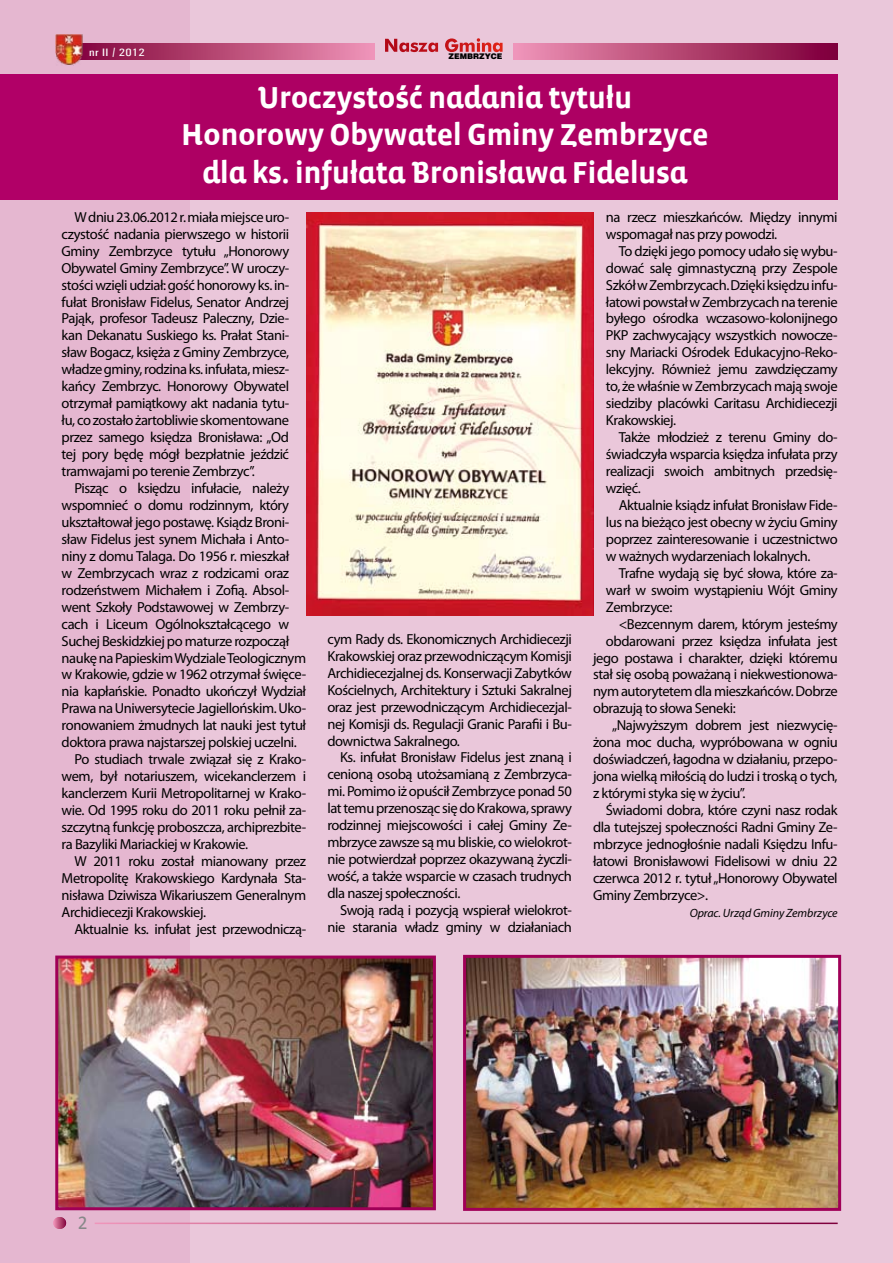
<style>
.page{position:relative;width:893px;height:1263px;background:#eac7da}
.page>*{position:absolute;margin:0;border:0;box-sizing:border-box;transform-origin:0 0}
.t1{font:700 31.05px/37.2px "Vista Sans Alt";letter-spacing:-.02em;color:#fff;text-align:center}
.t2{font:14.55px/17px "Myriad Pro";letter-spacing:-.03em;color:#000;text-align:justify}
.t3{font:italic 12px "Myriad Pro";letter-spacing:-.01em;color:#000}
.t4{font:500 condensed 10.8px "Univers";letter-spacing:.02em;color:#fff;scale:1.25 1}
.t5{font:900 7.8px "Switzerland";color:#000}
.s1{font-size:12px}
</style>
<div class="page">
<div style="left:0;top:0;width:190px;height:1263px;background:#e5b7d0"></div>
<div style="left:0;top:74px;width:838px;height:126px;background:#ad0063"></div>
<img style="left:306px;top:213px;width:287px;height:403px">
<img style="left:59px;top:959px;width:373px;height:247px">
<div style="left:55px;top:955px;width:381px;height:255px;border:3px solid #a00057"></div>
<img style="left:467px;top:959px;width:370px;height:248px">
<div style="left:463px;top:955px;width:378px;height:256px;border:3px solid #a00057"></div>
<hr style="left:95px;top:1222px;width:743px;height:2px;background:#fff">
<svg style="left:53px;top:1217px;width:13px;height:12px"></svg>
<div style="left:60px;top:43px;width:314px;height:17px;background:linear-gradient(to right,#7d0035,#ee92b5)"></div>
<div style="left:514px;top:43px;width:324px;height:17px;background:linear-gradient(to right,#ef94b5,#7e0036)"></div>
<img style="left:55px;top:35px;width:27px;height:30px">
<svg style="left:385px;top:38px;width:118px;height:14px"></svg>
<p class="t4" style="left:89px;top:46px;width:46px">nr II <span class="s1">/</span> 2012</p>
<p class="t5" style="left:448px;top:51px;width:56px">ZEMBRZYCE</p>
<h1 class="t1" style="left:181px;top:79px;width:529px">Uroczystość nadania tytułu<br>Honorowy Obywatel Gminy Zembrzyce dla ks. infułata Bronisława Fidelusa</h1>
<p class="t2" style="left:62px;top:208px;width:229px;text-indent:13px">W dniu 23.06.2012 r. miała miejsce uro&shy;czystość nadania pierwszego w historii Gminy Zembrzyce tytułu „Honorowy Obywatel Gminy Zembrzyce”. W uroczy&shy;stości wzięli udział: gość honorowy ks. in&shy;fułat Bronisław Fidelus, Senator Andrzej Pająk, profesor Tadeusz Paleczny, Dzie&shy;kan Dekanatu Suskiego ks. Prałat Stani&shy;sław Bogacz, księża z Gminy Zembrzyce, władze gminy, rodzina ks. infułata, miesz&shy;kańcy Zembrzyc. Honorowy Obywatel otrzymał pamiątkowy akt nadania tytu&shy;łu, co zostało żartobliwie skomentowane przez samego księdza Bronisława: „Od tej pory będę mógł bezpłatnie jeździć tramwajami po terenie Zembrzyc”.</p>
<p class="t2" style="left:74px;top:479px;width:216px">Pisząc o księdzu infułacie, należy</p>
<p class="t2" style="left:62px;top:496px;width:229px">wspomnieć o domu rodzinnym, który</p>
<p class="t2" style="left:62px;top:513px;width:229px">ukształtował jego postawę. Ksiądz Broni-</p>
<p class="t2" style="left:62px;top:530px;width:229px">sław Fidelus jest synem Michała i Anto-</p>
<p class="t2" style="left:62px;top:547px;width:229px">niny z domu Talaga. Do 1956 r. mieszkał</p>
<p class="t2" style="left:62px;top:564px;width:229px">w Zembrzycach wraz z rodzicami oraz</p>
<p class="t2" style="left:62px;top:581px;width:229px">rodzeństwem Michałem i Zofią. Absol-</p>
<p class="t2" style="left:62px;top:598px;width:229px">went Szkoły Podstawowej w Zembrzy-</p>
<p class="t2" style="left:62px;top:615px;width:229px">cach i Liceum Ogólnokształcącego w</p>
<p class="t2" style="left:62px;top:632px;width:229px">Suchej Beskidzkiej po maturze rozpoczął</p>
<p class="t2" style="left:62px;top:649px;width:246px">naukę na Papieskim Wydziale Teologicznym</p>
<p class="t2" style="left:62px;top:666px;width:246px">w Krakowie, gdzie w 1962 otrzymał święce-</p>
<p class="t2" style="left:62px;top:683px;width:246px">nia kapłańskie. Ponadto ukończył Wydział</p>
<p class="t2" style="left:62px;top:700px;width:246px">Prawa na Uniwersytecie Jagiellońskim. Uko-</p>
<p class="t2" style="left:62px;top:717px;width:246px">ronowaniem żmudnych lat nauki jest tytuł</p>
<p class="t2" style="left:62px;top:734px;width:237px">doktora prawa najstarszej polskiej uczelni.</p>
<p class="t2" style="left:74px;top:751px;width:233px">Po studiach trwale związał się z Krako-</p>
<p class="t2" style="left:62px;top:768px;width:246px">wem, był notariuszem, wicekanclerzem i</p>
<p class="t2" style="left:62px;top:784px;width:246px">kanclerzem Kurii Metropolitarnej w Krako-</p>
<p class="t2" style="left:62px;top:801px;width:246px">wie. Od 1995 roku do 2011 roku pełnił za-</p>
<p class="t2" style="left:62px;top:818px;width:246px">szczytną funkcję proboszcza, archiprezbite-</p>
<p class="t2" style="left:62px;top:835px;width:188px">ra Bazyliki Mariackiej w Krakowie.</p>
<p class="t2" style="left:74px;top:852px;width:233px">W 2011 roku został mianowany przez</p>
<p class="t2" style="left:62px;top:869px;width:246px">Metropolitę Krakowskiego Kardynała Sta-</p>
<p class="t2" style="left:62px;top:886px;width:246px">nisława Dziwisza Wikariuszem Generalnym</p>
<p class="t2" style="left:62px;top:903px;width:146px">Archidiecezji Krakowskiej.</p>
<p class="t2" style="left:74px;top:920px;width:233px">Aktualnie ks. infułat jest przewodniczą-</p>
<p class="t2" style="left:327px;top:630px;width:246px">cym Rady ds. Ekonomicznych Archidiecezji Krakowskiej oraz przewodniczącym Komisji Archidiecezjalnej ds. Konserwacji Zabytków Kościelnych, Architektury i Sztuki Sakralnej oraz jest przewodniczącym Archidiecezjal&shy;nej Komisji ds. Regulacji Granic Parafii i Bu&shy;downictwa Sakralnego.</p>
<p class="t2" style="left:327px;top:749px;width:246px;text-indent:13px">Ks. infułat Bronisław Fidelus jest znaną i cenioną osobą utożsamianą z Zembrzyca&shy;mi. Pomimo iż opuścił Zembrzyce ponad 50 lat temu przenosząc się do Krakowa, sprawy rodzinnej miejscowości i całej Gminy Ze&shy;mbrzyce zawsze są mu bliskie, co wielokrot&shy;nie potwierdzał poprzez okazywaną życzli&shy;wość, a także wsparcie w czasach trudnych dla naszej społeczności.</p>
<p class="t2" style="left:327px;top:901px;width:246px;text-align:right">Swoją radą i pozycją wspierał wielokrot&shy;nie starania władz gminy w działaniach</p>
<p class="t2" style="left:606px;top:208px;width:233px">na rzecz mieszkańców. Między innymi wspomagał nas przy powodzi.</p>
<p class="t2" style="left:606px;top:242px;width:233px;text-indent:13px">To dzięki jego pomocy udało się wybu&shy;dować salę gimnastyczną przy Zespole Szkół w Zembrzycach. Dzięki księdzu infu&shy;łatowi powstał w Zembrzycach na terenie byłego ośrodka wczasowo-kolonijnego PKP zachwycający wszystkich nowocze&shy;sny Mariacki Ośrodek Edukacyjno-Reko&shy;lekcyjny. Również jemu zawdzięczamy to, że właśnie w Zembrzycach mają swoje siedziby placówki Caritasu Archidiecezji Krakowskiej.</p>
<p class="t2" style="left:606px;top:429px;width:233px;text-indent:13px">Także młodzież z terenu Gminy do&shy;świadczyła wsparcia księdza infułata przy realizacji swoich ambitnych przedsię&shy;wzięć.</p>
<p class="t2" style="left:606px;top:496px;width:233px;text-indent:13px">Aktualnie ksiądz infułat Bronisław Fide&shy;lus na bieżąco jest obecny w życiu Gminy poprzez zainteresowanie i uczestnictwo w ważnych wydarzeniach lokalnych.</p>
<p class="t2" style="left:606px;top:564px;width:233px;text-indent:13px">Trafne wydają się być słowa, które za&shy;warł w swoim wystąpieniu Wójt Gminy Zembrzyce:</p>
<p class="t2" style="left:619px;top:615px;width:221px">&lt;Bezcennym darem, którym jesteśmy</p>
<p class="t2" style="left:606px;top:632px;width:233px">obdarowani przez księdza infułata jest</p>
<p class="t2" style="left:593px;top:649px;width:246px">jego postawa i charakter, dzięki któremu</p>
<p class="t2" style="left:593px;top:666px;width:246px">stał się osobą poważaną i niekwestionowa-</p>
<p class="t2" style="left:593px;top:683px;width:246px">nym autorytetem dla mieszkańców. Dobrze</p>
<p class="t2" style="left:593px;top:700px;width:144px">obrazują to słowa Seneki:</p>
<p class="t2" style="left:612px;top:717px;width:227px">„Najwyższym dobrem jest niezwycię-</p>
<p class="t2" style="left:593px;top:734px;width:246px">żona moc ducha, wypróbowana w ogniu</p>
<p class="t2" style="left:593px;top:751px;width:246px">doświadczeń, łagodna w działaniu, przepo-</p>
<p class="t2" style="left:593px;top:768px;width:246px">jona wielką miłością do ludzi i troską o tych,</p>
<p class="t2" style="left:593px;top:784px;width:154px">z którymi styka się w życiu”.</p>
<p class="t2" style="left:606px;top:801px;width:233px">Świadomi dobra, które czyni nasz rodak</p>
<p class="t2" style="left:593px;top:818px;width:246px">dla tutejszej społeczności Radni Gminy Ze-</p>
<p class="t2" style="left:593px;top:835px;width:246px">mbrzyce jednogłośnie nadali Księdzu Infu-</p>
<p class="t2" style="left:593px;top:852px;width:246px">łatowi Bronisławowi Fidelisowi w dniu 22</p>
<p class="t2" style="left:593px;top:869px;width:246px">czerwca 2012 r. tytuł „Honorowy Obywatel</p>
<p class="t2" style="left:593px;top:886px;width:116px">Gminy Zembrzyce&gt;.</p>
<p class="t3" style="left:690px;top:905px;width:149px">Oprac. Urząd Gminy Zembrzyce</p>
</div>
